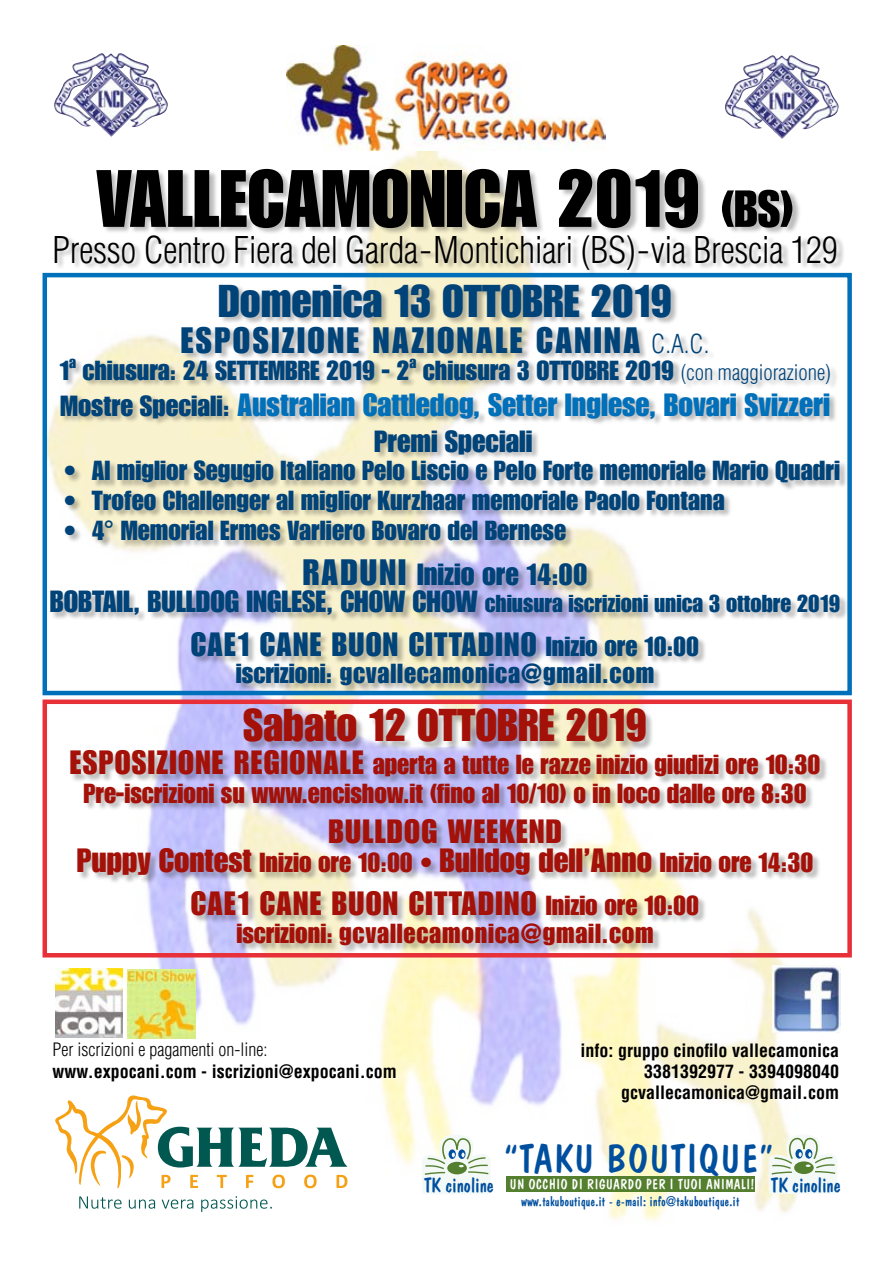
<style>
.page{position:relative;width:893px;height:1263px;background:#fff}
.page>*{position:absolute;margin:0;border:0;box-sizing:border-box;transform-origin:0 0}
.t1{font:79.5px "Impact";color:#000}
.t2{font:45px "Impact";color:#004379}
.t3{font:45px "Impact";color:#a41109}
.t4{font:39.9px "Dom Casual";color:#004f9f}
.t5{font:300 condensed 36px "Helvetica";letter-spacing:-.01em;color:#000}
.t6{font:36px "Impact";letter-spacing:.07em;color:#004379}
.t7{font:33px "Impact";letter-spacing:.04em;color:#a41109}
.t8{font:33px "Impact";letter-spacing:.04em;color:#004379}
.t9{font:31.5px "Impact";color:#0070ba}
.t10{font:30px "Impact";color:#004379}
.t11{font:27px "Impact";color:#004379}
.t12{font:27px/28.5px "Impact";color:#a41109;text-align:center}
.t13{font:27px "Impact";letter-spacing:.03em;color:#004379}
.t14{font:27px "Impact";letter-spacing:.03em;color:#a41109}
.t15{font:24px "Impact";color:#004379}
.t16{font:20.7px "Dom Casual";letter-spacing:-.04em;color:#004f9f}
.t17{font:700 condensed 18px/21.3px "Helvetica";color:#000;text-align:right}
.t18{font:300 condensed 18px "Helvetica";color:#000}
.t19{font:14.4px "Dom Casual";color:#fff;scale:.96 1}
.t20{font:14.1px "Dom Casual";letter-spacing:-.02em;color:#004f9f;scale:.93 1}
.s1{font-size:51px}
.s2{font-family:"Helvetica";font-weight:300;font-stretch:condensed;font-size:25.5px}
.s3{font-family:"Helvetica";font-weight:300;font-stretch:condensed;font-size:21px}
.s4{font-size:28.5px;color:#004379}
.s5{font-size:36px}
.s6{font-size:30px}
.s7{font-size:27px}
.s8{font-size:33px}
</style>
<div class="page">
<img style="left:44px;top:150px;width:780px;height:1071px">
<div style="left:43px;top:699px;width:809px;height:258px;border:4px solid #e73037"></div>
<div style="left:51px;top:169px;width:797px;height:784px;background:#000;opacity:.27"></div>
<img style="left:286px;top:46px;width:319px;height:105px">
<img style="left:725px;top:55px;width:113px;height:84px">
<svg style="left:422px;top:1132px;width:68px;height:62px"></svg>
<svg style="left:769px;top:1131px;width:68px;height:63px"></svg>
<div style="left:506px;top:1176px;width:249px;height:16px;background:#547f2e"></div>
<img style="left:55px;top:968px;width:67px;height:70px">
<img style="left:772px;top:965px;width:68px;height:68px">
<img style="left:54px;top:53px;width:114px;height:84px">
<img style="left:128px;top:970px;width:68px;height:68px">
<svg style="left:55px;top:1095px;width:292px;height:93px"></svg>
<svg style="left:79px;top:1196px;width:43px;height:13px"></svg>
<svg style="left:129px;top:1199px;width:26px;height:10px"></svg>
<svg style="left:162px;top:1199px;width:31px;height:10px"></svg>
<svg style="left:201px;top:1196px;width:71px;height:16px"></svg>
<h1 class="t1" style="left:96px;top:152px;width:700px">VALLECAMONICA 2019 <span class="s1">(BS)</span></h1>
<h3 class="t5" style="left:52px;top:227px;width:787px">Presso Centro Fiera del Garda-Montichiari (BS)-via Brescia 129</h3>
<h2 class="t2" style="left:218px;top:275px;width:455px">Domenica 13 OTTOBRE 2019</h2>
<h3 class="t6" style="left:181px;top:319px;width:530px">ESPOSIZIONE NAZIONALE CANINA <span class="s2">C.A.C.</span></h3>
<p class="t11" style="left:59px;top:355px;width:774px">1<sup>a</sup> chiusura: 24 SETTEMBRE 2019 - 2<sup>a</sup> chiusura 3 OTTOBRE 2019 <span class="s3">(con maggiorazione)</span></p>
<p class="t9" style="left:60px;top:386px;width:771px"><span class="s4">Mostre Speciali:</span> Australian Cattledog, Setter Inglese, Bovari Svizzeri</p>
<p class="t10" style="left:374px;top:424px;width:160px">Premi Speciali</p>
<p class="t11" style="left:63px;top:455px;width:778px">• Al miglior Segugio Italiano Pelo Liscio e Pelo Forte memoriale Mario Quadri</p>
<p class="t11" style="left:63px;top:485px;width:663px">• Trofeo Challenger al miglior Kurzhaar memoriale Paolo Fontana</p>
<p class="t11" style="left:63px;top:515px;width:504px">• 4° Memorial Ermes Varliero Bovaro del Bernese</p>
<p class="t10" style="left:303px;top:557px;width:286px"><span class="s5">RADUNI</span> Inizio ore 14:00</p>
<p class="t15" style="left:50px;top:590px;width:792px"><span class="s6">BOBTAIL, BULLDOG INGLESE, CHOW CHOW</span> chiusura iscrizioni unica 3 ottobre 2019</p>
<p class="t8" style="left:191px;top:625px;width:510px">CAE1 CANE BUON CITTADINO <span class="s7">Inizio ore 10:00</span></p>
<p class="t13" style="left:236px;top:657px;width:420px">iscrizioni: gcvallecamonica@gmail.com</p>
<h2 class="t3" style="left:243px;top:699px;width:405px">Sabato 12 OTTOBRE 2019</h2>
<p class="t12" style="left:70px;top:750px;width:752px"><span class="s8">ESPOSIZIONE REGIONALE</span> aperta a tutte le razze inizio giudizi ore 10:30<br>Pre-iscrizioni su www.encishow.it (fino al 10/10) o in loco dalle ore 8:30</p>
<p class="t7" style="left:329px;top:812px;width:235px">BULLDOG WEEKEND</p>
<p class="t12" style="left:77px;top:847px;width:738px"><span class="s8">Puppy Contest</span> Inizio ore 10:00 • <span class="s8">Bulldog dell’Anno</span> Inizio ore 14:30</p>
<p class="t7" style="left:191px;top:884px;width:510px">CAE1 CANE BUON CITTADINO <span class="s7">Inizio ore 10:00</span></p>
<p class="t14" style="left:236px;top:918px;width:419px">iscrizioni: gcvallecamonica@gmail.com</p>
<p class="t18" style="left:52px;top:1038px;width:216px">Per iscrizioni e pagamenti on-line:</p>
<p class="t17" style="left:52px;top:1060px;width:346px">www.expocani.com - iscrizioni@expocani.com</p>
<p class="t17" style="left:581px;top:1039px;width:260px">info: gruppo cinofilo vallecamonica<br>3381392977 - 3394098040 gcvallecamonica@gmail.com</p>
<h3 class="t4" style="left:504px;top:1135px;width:271px">“TAKU BOUTIQUE”</h3>
<p class="t19" style="left:510px;top:1175px;width:257px">UN OCCHIO DI RIGUARDO PER I TUOI ANIMALI!</p>
<p class="t20" style="left:521px;top:1193px;width:236px">www.takuboutique.it - e-mail: info@takuboutique.it</p>
<p class="t16" style="left:424px;top:1173px;width:72px">TK cinoline</p>
<p class="t16" style="left:771px;top:1172px;width:72px">TK cinoline</p>
</div>
